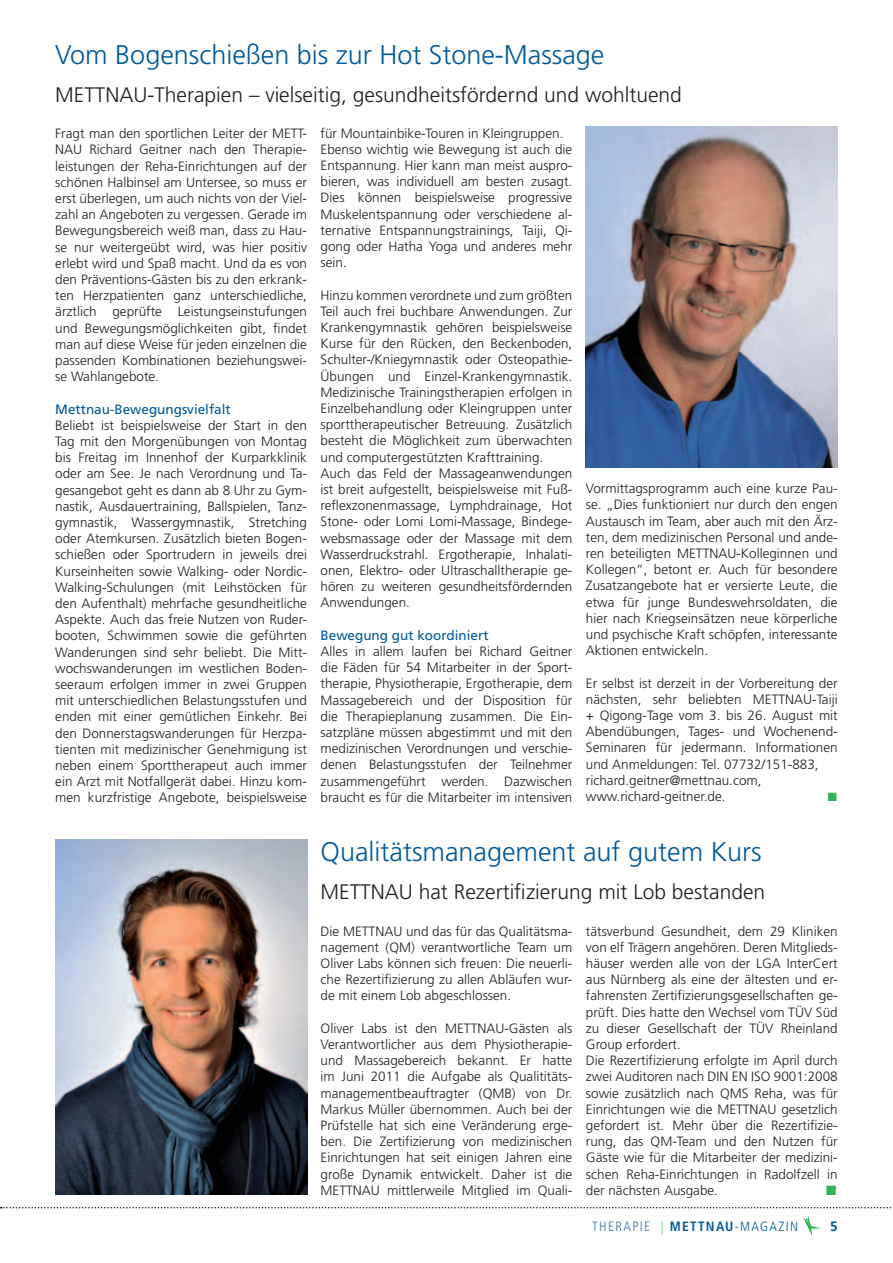
<style>
.page{position:relative;width:893px;height:1263px;background:#fff}
.page>*{position:absolute;margin:0;border:0;box-sizing:border-box;transform-origin:0 0}
.t1{font:300 27px "Frutiger";color:#00599a}
.t2{font:300 21px "Frutiger";color:#231f20}
.t3{font:300 13.5px/16.2px "Frutiger";color:#231f20;text-align:justify}
.t4{font:13.5px "Frutiger";color:#00599a}
.t5{font:300 condensed 13.5px "Frutiger";letter-spacing:.1em;color:#3773ae}
.t6{font:700 13.5px "Frutiger";color:#00599a}
.t7{font:13.5px "Zapf Dingbats ITC";color:#32b457}
.t8{font:12px "Zapf Dingbats ITC";color:#32b457}
.s1{color:#71c27d}
.s2{font-weight:700;color:#00599a}
.s3{color:#00599a}
</style>
<div class="page">
<svg style="left:803px;top:1216px;width:18px;height:21px"></svg>
<svg style="left:0;top:1207px;width:893px;height:1px"></svg>
<img style="left:586px;top:127px;width:252px;height:340px">
<img style="left:55px;top:840px;width:252px;height:355px">
<h1 class="t1" style="left:55px;top:39px;width:551px">Vom Bogenschießen bis zur Hot Stone-Massage</h1>
<h2 class="t2" style="left:55px;top:82px;width:628px">METTNAU-Therapien – vielseitig, gesundheitsfördernd und wohltuend</h2>
<p class="t3" style="left:55px;top:125px;width:253px">Fragt man den sportlichen Leiter der METT-NAU Richard Geitner nach den Therapie&shy;leistungen der Reha-Einrichtungen auf der schönen Halbinsel am U ntersee, so muss er erst überlegen, um auch nichts von der Viel&shy;zahl an Angeboten zu vergessen. Gerade im Bewegungsbereich weiß man, dass zu Hau&shy;se nur weitergeübt wird, was hier positiv erlebt wird und Spaß macht. U nd da es von den Präventions-Gästen bis zu den erkrank&shy;ten Herzpatienten ganz unterschiedliche, ärztlich geprüfte Leistungseinstufungen und Bewegungsmöglichkeiten gibt, findet man auf diese Weise für jeden einzelnen die passenden Kombinationen beziehungswei&shy;se Wahlangebote.</p>
<p class="t4" style="left:55px;top:401px;width:177px">Mettnau-Bewegungsvielfalt</p>
<p class="t3" style="left:55px;top:417px;width:253px">Beliebt ist beispielsweise der Start in den Tag mit den Morgenübungen von Montag bis Freitag im Innenhof der Kurparkklinik oder am See. Je nach Verordnung und Ta&shy;gesangebot geht es dann ab 8 U hr zu Gym&shy;nastik, Ausdauertraining, Ballspielen, Tanz&shy;gymnastik, Wassergymnastik, Stretching oder Atemkursen. Zusätzlich bieten Bogen&shy;schießen oder Sportrudern in jeweils drei Kurseinheiten sowie Walking- oder Nordic-Walking-Schulungen (mit Leihstöcken für den Aufenthalt) mehrfache gesundheitliche Aspekte. Auch das freie Nutzen von Ruder&shy;booten, Schwimmen sowie die geführten Wanderungen sind sehr beliebt. Die Mitt&shy;wochswanderungen im westlichen Boden&shy;seeraum erfolgen immer in zwei Gruppen mit unterschiedlichen Belastungsstufen und enden mit einer gemütlichen Einkehr. Bei den Donnerstagswanderungen für Herzpa&shy;tienten mit medizinischer Genehmigung ist neben einem Sporttherapeut auch immer ein Arzt mit Notfallgerät dabei. Hinzu kom&shy;men kurzfristige Angebote, beispielsweise</p>
<p class="t3" style="left:321px;top:125px;width:253px;text-align:left">für Mountainbike-Touren in Kleingruppen.<br>Ebenso wichtig wie Bewegung ist auch die Entspannung. Hier kann man meist auspro&shy;bieren, was individuell am besten zusagt.<br>Dies können beispielsweise progressive Muskelentspannung oder verschiedene al&shy;ternative Entspannungstrainings, Taiji, Qi&shy;gong oder Hatha Yoga und anderes mehr sein.</p>
<p class="t3" style="left:321px;top:287px;width:253px;text-align:left">Hinzu kommen verordnete und zum größten Teil auch frei buchbare Anwendungen. Zur Krankengymnastik gehören beispielsweise Kurse für den Rücken, den Beckenboden, Schulter-/Kniegymnastik oder Osteopathie-Übungen und Einzel-Krankengymnastik.<br>Medizinische Trainingstherapien erfolgen in Einzelbehandlung oder Kleingruppen unter sporttherapeutischer Betreuung. Zusätzlich besteht die Möglichkeit zum überwachten und computergestützten Krafttraining.<br>Auch das Feld der Massageanwendungen ist breit aufgestellt, beispielsweise mit Fuß&shy;reflexzonenmassage, Lymphdrainage, Hot Stone- oder Lomi Lomi-Massage, Bindege&shy;websmassage oder der Massage mit dem Wasserdruckstrahl. Ergotherapie, Inhalati&shy;onen, Elektro- oder U ltraschalltherapie ge&shy;hören zu weiteren gesundheitsfördernden Anwendungen.</p>
<p class="t4" style="left:321px;top:627px;width:170px">Bewegung gut koordiniert</p>
<p class="t3" style="left:321px;top:643px;width:253px">Alles in allem laufen bei Richard Geitner die Fäden für 54 Mitarbeiter in der Sport&shy;therapie, Physiotherapie, Ergotherapie, dem Massagebereich und der Disposition für die Therapieplanung zusammen. Die Ein&shy;satzpläne müssen abgestimmt und mit den medizinischen Verordnungen und verschie&shy;denen Belastungsstufen der Teilnehmer zusammengeführt werden. Dazwischen braucht es für die Mitarbeiter im intensiven</p>
<p class="t3" style="left:586px;top:480px;width:253px">Vormittagsprogramm auch eine kurze Pau&shy;se. „Dies funktioniert nur durch den engen Austausch im Team, aber auch mit den Ärz&shy;ten, dem medizinischen Personal und ande&shy;ren beteiligten METTNAU-Kolleginnen und Kollegen“, betont er. Auch für besondere Zusatzangebote hat er versierte Leute, die etwa für junge Bundeswehrsoldaten, die hier nach Kriegseinsätzen neue körperliche und psychische Kraft schöpfen, interessante Aktionen entwickeln.</p>
<p class="t3" style="left:586px;top:675px;width:253px;text-align:left">Er selbst ist derzeit in der Vorbereitung der nächsten, sehr beliebten METTNAU-Taiji + Qigong-Tage vom 3. bis 26. August mit Abendübungen, Tages- und Wochenend-Seminaren für jedermann. Informationen und Anmeldungen: Tel. 07732/151-883, richard.geitner@mettnau.com, www.richard-geitner.de.</p>
<p class="t8" style="left:828px;top:792px;width:11px">■</p>
<h1 class="t1" style="left:321px;top:836px;width:443px">Qualitätsmanagement auf gutem Kurs</h1>
<h2 class="t2" style="left:321px;top:880px;width:446px">METTNAU hat Rezertifizierung mit Lob bestanden</h2>
<p class="t3" style="left:586px;top:923px;width:253px;text-align:left">tätsverbund Gesundheit, dem 29 Kliniken von elf Trägern angehören. Deren Mitglieds&shy;häuser werden alle von der LGA InterCert aus Nürnberg als eine der ältesten und er&shy;fahrensten Zertifizierungsgesellschaften ge&shy;prüft. Dies hatte den Wechsel vom TÜV Süd zu dieser Gesellschaft der TÜV Rheinland Group erfordert.<br>Die Rezertifizierung erfolgte im April durch zwei Auditoren nach DIN EN ISO 9001:2008 sowie zusätzlich nach QMS Reha, was für Einrichtungen wie die METTNAU gesetzlich gefordert ist. Mehr über die Rezertifizie&shy;rung, das QM-Team und den Nutzen für Gäste wie für die Mitarbeiter der medizini&shy;schen Reha-Einrichtungen in Radolfzell in der nächsten Ausgabe.</p>
<p class="t3" style="left:321px;top:923px;width:253px">Die METTNAU und das für das Qualitätsma&shy;nagement (QM) verantwortliche Team um Oliver Labs können sich freuen: Die neuerli&shy;che Rezertifizierung zu allen Abläufen wur&shy;de mit einem Lob abgeschlossen.</p>
<p class="t3" style="left:321px;top:1020px;width:253px">Oliver Labs ist den METTNAU-Gästen als Verantwortlicher aus dem Physiotherapie&shy;und Massagebereich bekannt. Er hatte im Juni 2011 die Aufgabe als Qualititäts&shy;managementbeauftragter (QMB) von Dr.<br>Markus Müller übernommen. Auch bei der Prüfstelle hat sich eine Veränderung erge&shy;ben. Die Zertifizierung von medizinischen Einrichtungen hat seit einigen Jahren eine große Dynamik entwickelt. Daher ist die METTNAU mittlerweile Mitglied im Quali-</p>
<p class="t7" style="left:826px;top:1184px;width:12px">■</p>
<p class="t5" style="left:592px;top:1219px;width:207px">THERAPIE <span class="s1">|</span> <span class="s2">METTNAU</span><span class="s3">-MAGAZIN</span></p>
<p class="t6" style="left:830px;top:1218px;width:9px">5</p>
</div>
